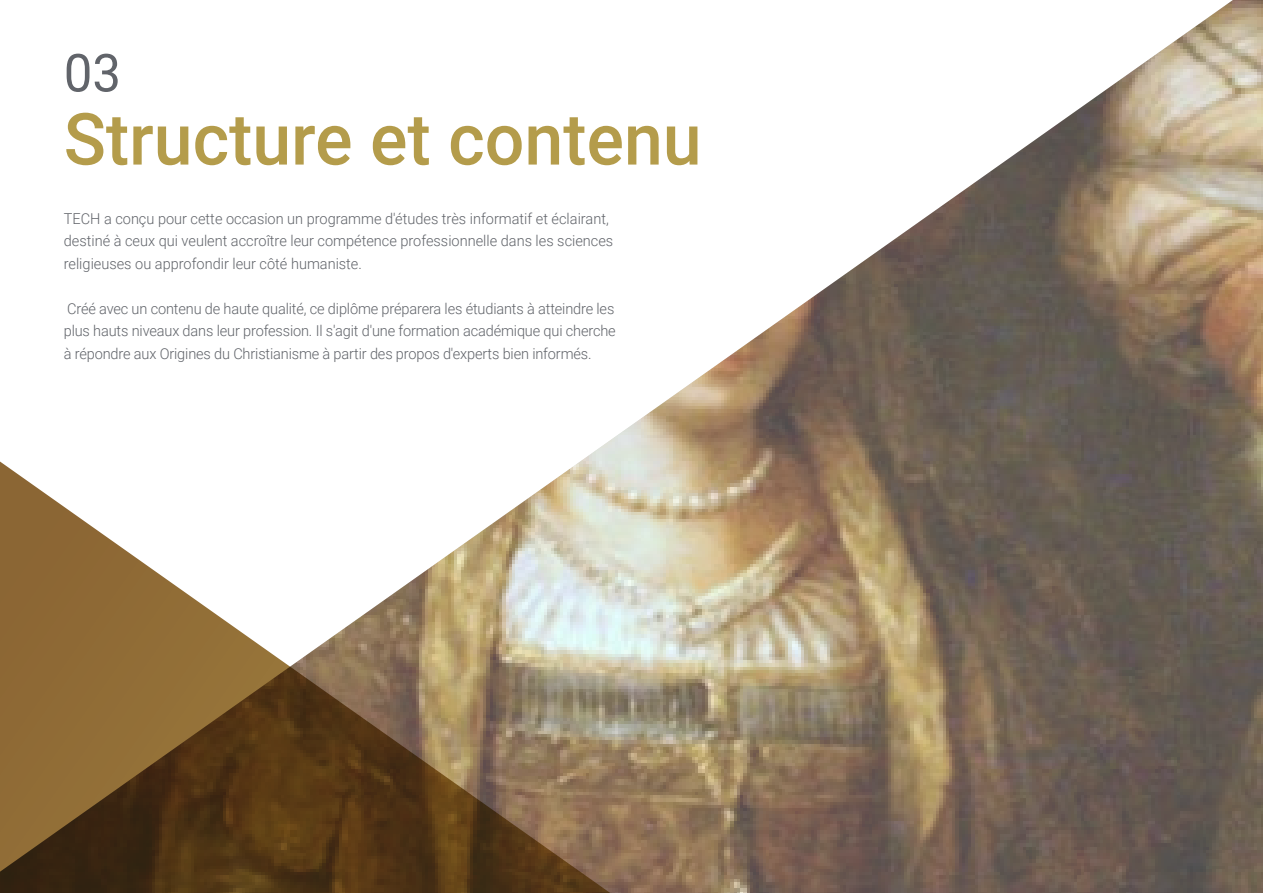
<style>
.page{position:relative;width:1263px;height:893px;background:#fff}
.page>*{position:absolute;margin:0;border:0;box-sizing:border-box;transform-origin:0 0}
.t1{font:500 72px "Roboto";color:#b49c4b}
.t2{font:52.5px "Roboto";color:#61646a}
.t3{font:300 15px/22.5px "Roboto";color:#61646a}
</style>
<div class="page">
<img style="left:602px;top:0;width:661px;height:893px">
<svg style="left:0;top:446px;width:640px;height:447px"></svg>
<h2 class="t2" style="left:64px;top:36px;width:59px">03</h2>
<h1 class="t1" style="left:64px;top:89px;width:639px">Structure et contenu</h1>
<p class="t3" style="left:64px;top:207px;width:551px">TECH a conçu pour cette occasion un programme d'études très informatif et éclairant, destiné à ceux qui veulent accroître leur compétence professionnelle dans les sciences religieuses ou approfondir leur côté humaniste.</p>
<p class="t3" style="left:64px;top:297px;width:553px;text-align:justify">Créé avec un contenu de haute qualité, ce diplôme préparera les étudiants à atteindre les plus hauts niveaux dans leur profession. Il s'agit d'une formation académique qui cherche à répondre aux Origines du Christianisme à partir des propos d'experts bien informés.</p>
</div>
